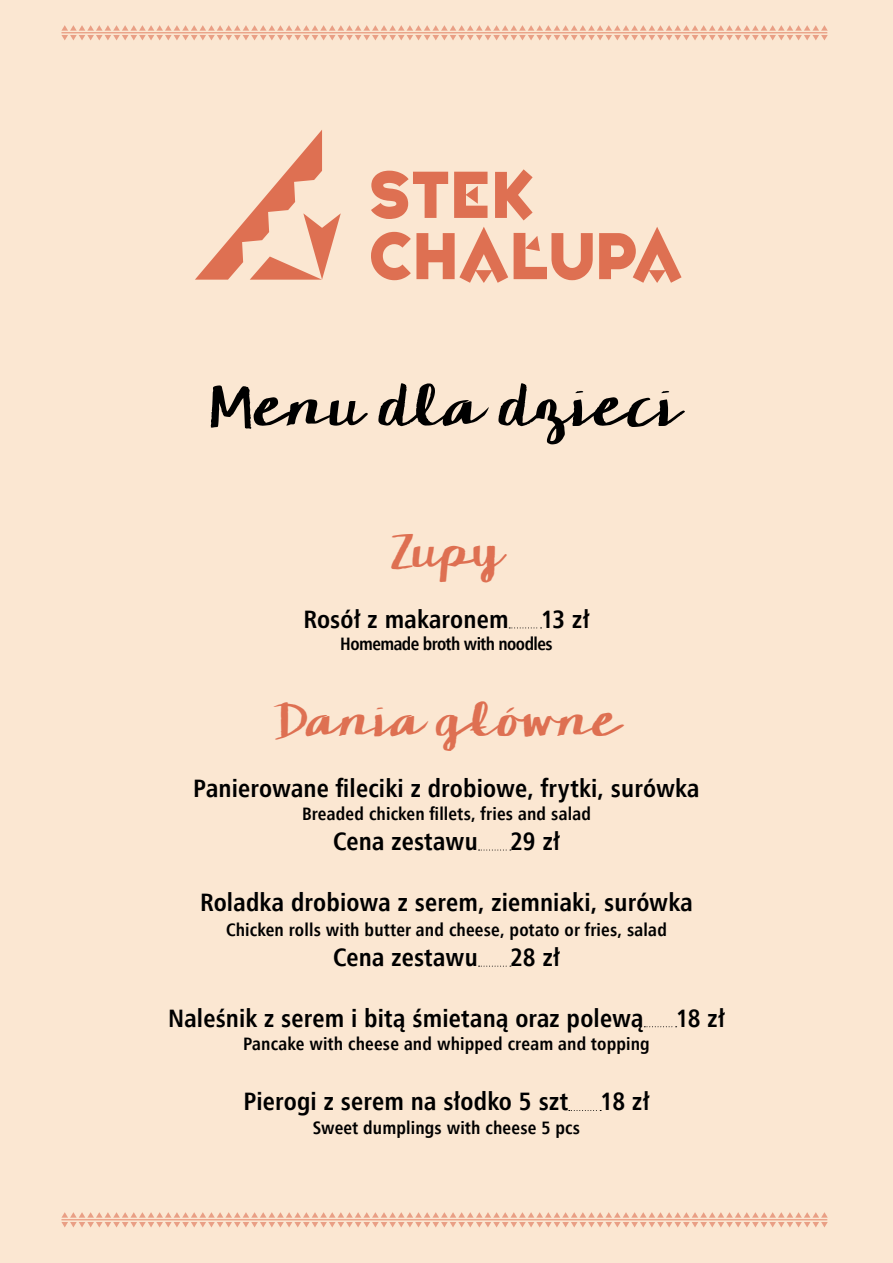
<style>
.page{position:relative;width:893px;height:1263px;background:#fbe7d2}
.page>*{position:absolute;margin:0;border:0;box-sizing:border-box;transform-origin:0 0}
.t1{font:52.5px "KG Camden Market Script";letter-spacing:.02em;color:#000}
.t2{font:43.2px "KG Camden Market Script";letter-spacing:.025em;color:#de7052}
.t3{font:700 25.2px "Humnst 777 Cn EU";letter-spacing:.005em;color:#000}
.t4{font:700 18px "Humnst 777 Cn EU";letter-spacing:.01em;color:#000}
.t5{font:700 18px "Humnst 777 Cn EU";letter-spacing:-.03em;color:#000}
</style>
<div class="page">
<svg style="left:509px;top:627px;width:33px;height:1px"></svg>
<svg style="left:479px;top:849px;width:32px;height:1px"></svg>
<svg style="left:479px;top:966px;width:32px;height:1px"></svg>
<svg style="left:644px;top:1026px;width:33px;height:1px"></svg>
<svg style="left:569px;top:1110px;width:32px;height:1px"></svg>
<svg style="left:195px;top:130px;width:146px;height:150px"></svg>
<svg style="left:371px;top:227px;width:137px;height:56px"></svg>
<svg style="left:599px;top:227px;width:82px;height:56px"></svg>
<svg style="left:514px;top:233px;width:79px;height:47px"></svg>
<svg style="left:371px;top:171px;width:77px;height:48px"></svg>
<svg style="left:495px;top:169px;width:38px;height:51px"></svg>
<svg style="left:454px;top:172px;width:33px;height:46px"></svg>
<svg style="left:61px;top:25px;width:767px;height:15px"></svg>
<svg style="left:61px;top:1212px;width:767px;height:15px"></svg>
<h1 class="t1" style="left:209px;top:372px;width:472px">Menu dla dzieci</h1>
<h2 class="t2" style="left:391px;top:523px;width:113px">Zupy</h2>
<p class="t3" style="left:303px;top:603px;width:207px">Rosół z makaronem</p>
<p class="t3" style="left:541px;top:603px;width:50px">13 zł</p>
<p class="t5" style="left:340px;top:633px;width:214px">Homemade broth with noodles</p>
<h2 class="t2" style="left:274px;top:692px;width:347px">Dania główne</h2>
<p class="t3" style="left:193px;top:772px;width:508px">Panierowane fileciki z drobiowe, frytki, surówka</p>
<p class="t4" style="left:302px;top:802px;width:290px">Breaded chicken fillets, fries and salad</p>
<p class="t3" style="left:333px;top:825px;width:146px">Cena zestawu</p>
<p class="t3" style="left:510px;top:825px;width:51px">29 zł</p>
<p class="t3" style="left:200px;top:886px;width:494px">Roladka drobiowa z serem, ziemniaki, surówka</p>
<p class="t4" style="left:226px;top:918px;width:442px">Chicken rolls with butter and cheese, potato or fries, salad</p>
<p class="t3" style="left:333px;top:941px;width:146px">Cena zestawu</p>
<p class="t3" style="left:510px;top:941px;width:51px">28 zł</p>
<p class="t3" style="left:168px;top:1002px;width:477px">Naleśnik z serem i bitą śmietaną oraz polewą</p>
<p class="t3" style="left:676px;top:1002px;width:50px">18 zł</p>
<p class="t4" style="left:243px;top:1032px;width:408px">Pancake with cheese and whipped cream and topping</p>
<p class="t3" style="left:244px;top:1086px;width:326px">Pierogi z serem na słodko 5 szt</p>
<p class="t3" style="left:601px;top:1086px;width:50px">18 zł</p>
<p class="t4" style="left:313px;top:1116px;width:269px">Sweet dumplings with cheese 5 pcs</p>
</div>
